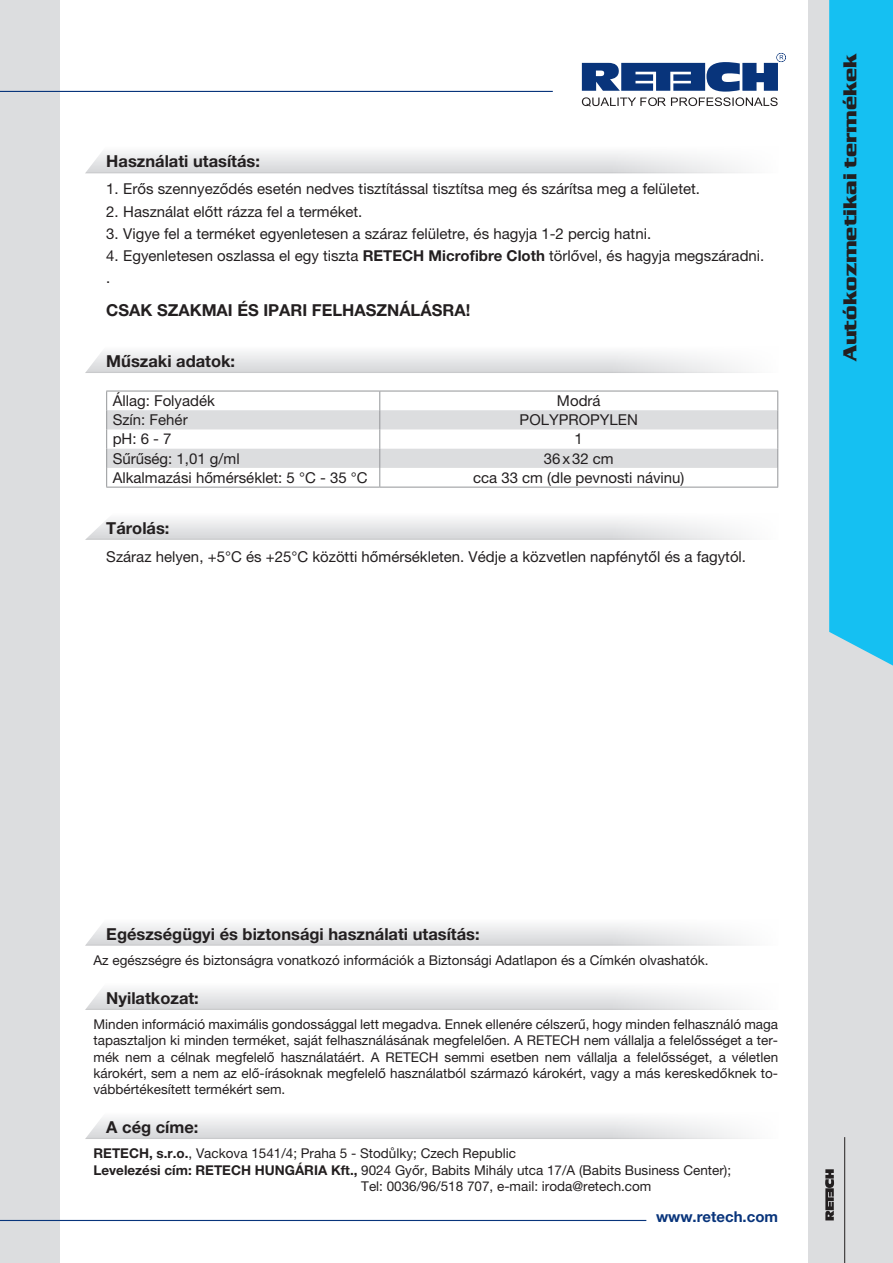
<style>
.page{position:relative;width:893px;height:1263px;background:#fff}
.page>*{position:absolute;margin:0;border:0;box-sizing:border-box;transform-origin:0 0}
.t1{font:700 19.5px "Serpentine DEE";color:#231f20}
.t2{font:700 16.5px "Helvetica Neue LT Pro";color:#231f20}
.t3{font:15px/22.2px "Helvetica Neue LT Pro";color:#231f20}
.t4{font:700 15px "Helvetica Neue LT Pro";color:#08347b}
.t5{font:13.5px/16.2px "Helvetica Neue LT Pro";color:#231f20;text-align:justify}
.s1{font-weight:700}
</style>
<div class="page">
<div style="left:808px;top:0;width:85px;height:1263px;background:#dcdddf"></div>
<div style="left:829px;top:0;width:64px;height:666px;background:#15c0f2"></div>
<div style="left:0;top:0;width:60px;height:1263px;background:#dcdddf"></div>
<hr style="left:0;top:91px;width:553px;height:1px;background:#08347b">
<svg style="left:582px;top:53px;width:204px;height:54px"></svg>
<hr style="left:844px;top:1137px;width:1px;height:126px;background:#231f20">
<svg style="left:825px;top:1169px;width:9px;height:51px"></svg>
<hr style="left:0;top:1220px;width:646px;height:1px;background:#08347b">
<svg style="left:85px;top:924px;width:661px;height:22px"></svg>
<svg style="left:85px;top:989px;width:664px;height:21px"></svg>
<svg style="left:85px;top:1118px;width:667px;height:21px"></svg>
<svg style="left:85px;top:152px;width:664px;height:21px"></svg>
<svg style="left:85px;top:352px;width:667px;height:21px"></svg>
<hr style="left:106px;top:487px;width:274px;height:1px;background:#939598">
<hr style="left:380px;top:487px;width:398px;height:1px;background:#939598">
<svg style="left:106px;top:391px;width:672px;height:96px"></svg>
<svg style="left:85px;top:519px;width:661px;height:21px"></svg>
<p class="t2" style="left:106px;top:151px;width:155px">Használati utasítás:</p>
<p class="t3" style="left:106px;top:178px;width:595px">1. Erős szennyeződés esetén nedves tisztítással tisztítsa meg és szárítsa meg a felületet.</p>
<p class="t3" style="left:106px;top:200px;width:258px">2. Használat előtt rázza fel a terméket.</p>
<p class="t3" style="left:106px;top:222px;width:546px">3. Vigye fel a terméket egyenletesen a száraz felületre, és hagyja 1-2 percig hatni.</p>
<p class="t3" style="left:106px;top:244px;width:660px">4. Egyenletesen oszlassa el egy tiszta <span class="s1">RETECH Microfibre Cloth</span> törlővel, és hagyja megszáradni. .</p>
<p class="t2" style="left:106px;top:300px;width:365px">CSAK SZAKMAI ÉS IPARI FELHASZNÁLÁSRA!</p>
<p class="t2" style="left:106px;top:351px;width:130px">Műszaki adatok:</p>
<p class="t3" style="left:113px;top:389px;width:104px">Állag: Folyadék</p>
<p class="t3" style="left:557px;top:389px;width:45px">Modrá</p>
<p class="t3" style="left:113px;top:409px;width:76px">Szín: Fehér</p>
<p class="t3" style="left:520px;top:409px;width:120px">POLYPROPYLEN</p>
<p class="t3" style="left:113px;top:428px;width:60px">pH: 6 - 7</p>
<p class="t3" style="left:575px;top:428px;width:10px">1</p>
<p class="t3" style="left:113px;top:447px;width:128px">Sűrűség: 1,01 g/ml</p>
<p class="t3" style="left:544px;top:447px;width:71px">36x32 cm</p>
<p class="t3" style="left:113px;top:466px;width:257px">Alkalmazási hőmérséklet: 5 °C - 35 °C</p>
<p class="t3" style="left:473px;top:466px;width:213px">cca 33 cm (dle pevnosti návinu)</p>
<p class="t2" style="left:106px;top:518px;width:65px">Tárolás:</p>
<p class="t3" style="left:106px;top:545px;width:641px">Száraz helyen, +5°C és +25°C közötti hőmérsékleten. Védje a közvetlen napfénytől és a fagytól.</p>
<h1 class="t1" style="left:839px;top:361px;width:310px;rotate:-90deg">Autókozmetikai termékek</h1>
<p class="t2" style="left:106px;top:923px;width:375px">Egészségügyi és biztonsági használati utasítás:</p>
<p class="t5" style="left:94px;top:952px;width:616px">Az egészségre és biztonságra vonatkozó információk a Biztonsági Adatlapon és a Címkén olvashatók.</p>
<p class="t2" style="left:106px;top:988px;width:94px">Nyilatkozat:</p>
<p class="t5" style="left:94px;top:1016px;width:686px">Minden információ maximális gondossággal lett megadva. Ennek ellenére célszerű, hogy minden felhasználó maga tapasztaljon ki minden terméket, saját felhasználásának megfelelően. A RETECH nem vállalja a felelősséget a ter&shy;mék nem a célnak megfelelő használatáért. A RETECH semmi esetben nem vállalja a felelősséget, a véletlen károkért, sem a nem az elő-írásoknak megfelelő használatból származó károkért, vagy a más kereskedőknek to&shy;vábbértékesített termékért sem.</p>
<p class="t2" style="left:106px;top:1117px;width:94px">A cég címe:</p>
<p class="t5" style="left:94px;top:1145px;width:424px"><span class="s1">RETECH, s.r.o.</span>, Vackova 1541/4; Praha 5 - Stodůlky; Czech Republic</p>
<p class="t5" style="left:94px;top:1161px;width:639px"><span class="s1">Levelezési cím: RETECH HUNGÁRIA Kft.,</span> 9024 Győr, Babits Mihály utca 17/A (Babits Business Center);</p>
<p class="t5" style="left:361px;top:1177px;width:292px">Tel: 0036/96/518 707, e-mail: iroda@retech.com</p>
<p class="t4" style="left:656px;top:1207px;width:124px">www.retech.com</p>
</div>
